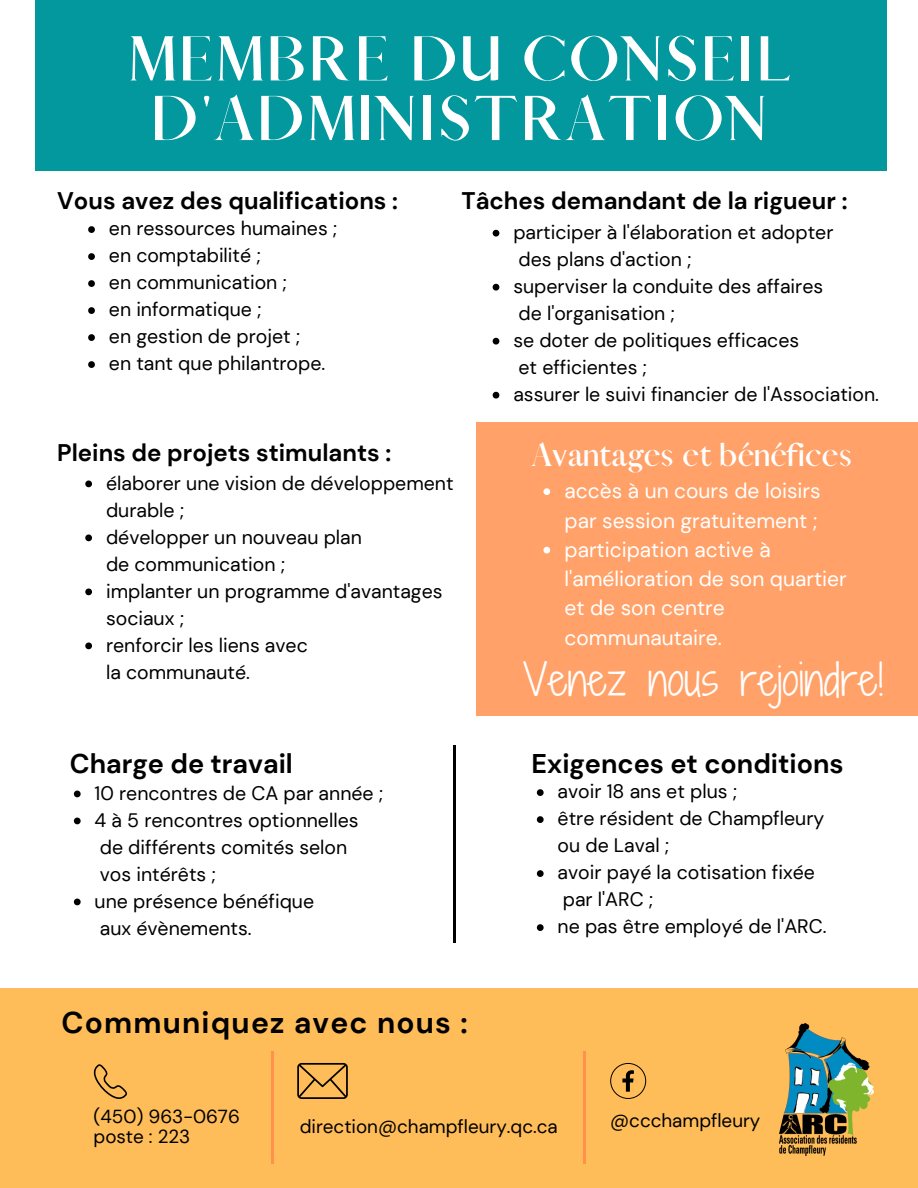
<style>
.page{position:relative;width:918px;height:1188px;background:#fff}
.page>*{position:absolute;margin:0;border:0;box-sizing:border-box;transform-origin:0 0}
.t1{font:700 57px/59.7px "Afrah";letter-spacing:.04em;color:#fff;text-align:center}
.t2{font:42px "Shadows Into Light Two";letter-spacing:.01em;color:#fff}
.t3{font:700 30px "DM Sans";letter-spacing:.04em;color:#000}
.t4{font:700 30px "Afrah";color:#fff}
.t5{font:700 27px "DM Sans";color:#000}
.t6{font:700 24px "DM Sans";color:#000}
.t7{font:21px/29.2px "DM Sans";color:#fff}
.t8{font:19.5px/27px "DM Sans";color:#000}
.t9{font:18.9px/20.2px "DM Sans";color:#000}
</style>
<div class="page">
<div style="left:35px;top:0;width:851px;height:171px;background:#03989e"></div>
<div style="left:0;top:988px;width:918px;height:199px;background:#ffbd59"></div>
<hr style="left:271px;top:1052px;width:3px;height:112px;background:#ff914d">
<hr style="left:584px;top:1052px;width:2px;height:112px;background:#ff914d">
<svg style="left:94px;top:1064px;width:33px;height:35px"></svg>
<svg style="left:297px;top:1063px;width:51px;height:36px"></svg>
<svg style="left:610px;top:1063px;width:36px;height:36px"></svg>
<hr style="left:454px;top:745px;width:2px;height:198px;background:#000">
<div style="left:476px;top:422px;width:442px;height:294px;background:#ffa168"></div>
<img style="left:780px;top:1023px;width:93px;height:133px">
<svg style="left:88px;top:226px;width:7px;height:7px"></svg>
<svg style="left:88px;top:253px;width:7px;height:7px"></svg>
<svg style="left:88px;top:280px;width:7px;height:7px"></svg>
<svg style="left:88px;top:307px;width:7px;height:7px"></svg>
<svg style="left:88px;top:334px;width:7px;height:7px"></svg>
<svg style="left:88px;top:361px;width:7px;height:7px"></svg>
<svg style="left:74px;top:791px;width:7px;height:6px"></svg>
<svg style="left:74px;top:818px;width:7px;height:6px"></svg>
<svg style="left:74px;top:899px;width:7px;height:6px"></svg>
<svg style="left:537px;top:789px;width:7px;height:7px"></svg>
<svg style="left:537px;top:816px;width:7px;height:7px"></svg>
<svg style="left:537px;top:870px;width:7px;height:7px"></svg>
<svg style="left:537px;top:924px;width:7px;height:7px"></svg>
<svg style="left:493px;top:230px;width:6px;height:7px"></svg>
<svg style="left:493px;top:284px;width:6px;height:7px"></svg>
<svg style="left:493px;top:338px;width:6px;height:7px"></svg>
<svg style="left:493px;top:392px;width:6px;height:7px"></svg>
<svg style="left:85px;top:481px;width:7px;height:6px"></svg>
<svg style="left:85px;top:535px;width:7px;height:6px"></svg>
<svg style="left:85px;top:589px;width:7px;height:6px"></svg>
<svg style="left:85px;top:643px;width:7px;height:6px"></svg>
<svg style="left:543px;top:488px;width:7px;height:7px"></svg>
<svg style="left:543px;top:547px;width:7px;height:7px"></svg>
<h1 class="t1" style="left:128px;top:30px;width:664px">MEMBRE DU CONSEIL<br>D'ADMINISTRATION</h1>
<p class="t6" style="left:57px;top:186px;width:342px">Vous avez des qualifications :</p>
<p class="t8" style="left:109px;top:215px;width:230px">en ressources humaines ; en comptabilité ;<br>en communication ;<br>en informatique ;<br>en gestion de projet ;<br>en tant que philantrope.</p>
<p class="t6" style="left:462px;top:186px;width:388px">Tâches demandant de la rigueur :</p>
<p class="t8" style="left:513px;top:219px;width:367px">participer à l'élaboration et adopter<br>des plans d'action ;<br>superviser la conduite des affaires<br>de l'organisation ;<br>se doter de politiques efficaces<br>et efficientes ;<br>assurer le suivi financier de l'Association.</p>
<p class="t6" style="left:57px;top:437px;width:336px">Pleins de projets stimulants :</p>
<p class="t8" style="left:106px;top:469px;width:349px">élaborer une vision de développement durable ;<br>développer un nouveau plan<br>de communication ;<br>implanter un programme d'avantages sociaux ;<br>renforcir les liens avec<br>la communauté.</p>
<h3 class="t4" style="left:532px;top:436px;width:322px">Avantages et bénéfices</h3>
<p class="t7" style="left:564px;top:477px;width:284px">accès à un cours de loisirs par session gratuitement ; participation active à l'amélioration de son quartier et de son centre communautaire.</p>
<h2 class="t2" style="left:523px;top:649px;width:362px">Venez nous rejoindre!</h2>
<h3 class="t5" style="left:70px;top:747px;width:225px">Charge de travail</h3>
<p class="t8" style="left:95px;top:779px;width:290px">10 rencontres de CA par année ;<br>4 à 5 rencontres optionnelles de différents comités selon<br>vos intérêts ;<br>une présence bénéfique<br>aux évènements.</p>
<h3 class="t5" style="left:532px;top:747px;width:314px">Exigences et conditions</h3>
<p class="t8" style="left:558px;top:778px;width:271px">avoir 18 ans et plus ;<br>être résident de Champfleury ou de Laval ;<br>avoir payé la cotisation fixée par l'ARC ;<br>ne pas être employé de l'ARC.</p>
<h3 class="t3" style="left:62px;top:1004px;width:408px">Communiquez avec nous :</h3>
<p class="t9" style="left:94px;top:1106px;width:148px">(450) 963-0676 poste : 223</p>
<p class="t9" style="left:300px;top:1116px;width:260px">direction@champfleury.qc.ca</p>
<p class="t9" style="left:610px;top:1111px;width:152px">@ccchampfleury</p>
</div>
